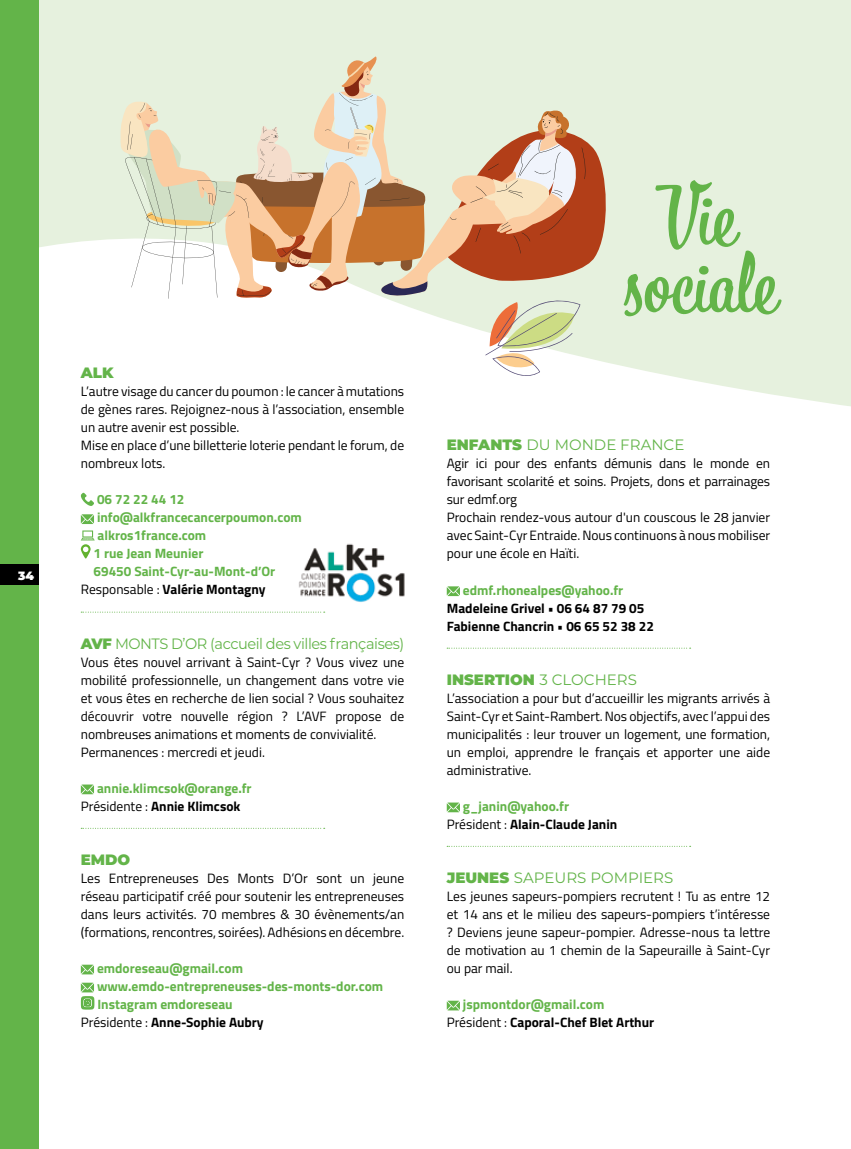
<style>
.page{position:relative;width:851px;height:1149px;background:#fff}
.page>*{position:absolute;margin:0;border:0;box-sizing:border-box;transform-origin:0 0}
.t1{font:82.5px/67.5px "Bistro Script";color:#63b449;text-align:center}
.t2{font:15px "Montserrat";color:#63b449}
.t3{font:15px "Montserrat";letter-spacing:-.03em;color:#63b449}
.t4{font:900 15px "Montserrat";color:#63b449}
.t5{font:13.5px/18px "Titillium Web";color:#000}
.t6{font:700 13.5px/18px "Titillium Web";color:#63b449}
.t7{font:700 13.5px/18px "Titillium Web";color:#000}
.t8{font:900 12px "Montserrat";color:#fff}
.s1{font-weight:400}
.s2{font-weight:900}
.s3{font-weight:400;color:#000}
.s4{color:#000}
.s5{color:#63b449}
</style>
<div class="page">
<svg style="left:38px;top:0;width:812px;height:406px;fill:#e6f1de"></svg>
<div style="left:0;top:0;width:38px;height:1148px;background:#63b449"></div>
<div style="left:0;top:564px;width:38px;height:20px;background:#000"></div>
<svg style="left:446px;top:586px;width:14px;height:10px"></svg>
<svg style="left:447px;top:647px;width:243px;height:1px"></svg>
<svg style="left:446px;top:802px;width:14px;height:10px"></svg>
<svg style="left:447px;top:845px;width:243px;height:1px"></svg>
<svg style="left:446px;top:1000px;width:14px;height:10px"></svg>
<svg style="left:80px;top:492px;width:14px;height:14px"></svg>
<svg style="left:81px;top:514px;width:13px;height:10px"></svg>
<svg style="left:81px;top:530px;width:14px;height:28px"></svg>
<svg style="left:81px;top:611px;width:244px;height:1px"></svg>
<svg style="left:81px;top:784px;width:13px;height:10px"></svg>
<svg style="left:81px;top:827px;width:244px;height:1px"></svg>
<svg style="left:81px;top:964px;width:13px;height:10px"></svg>
<svg style="left:81px;top:982px;width:13px;height:27px"></svg>
<svg style="left:119px;top:56px;width:491px;height:320px"></svg>
<img style="left:298px;top:543px;width:107px;height:59px">
<p class="t8" style="left:18px;top:567px;width:17px">34</p>
<p class="t4" style="left:81px;top:361px;width:34px">ALK</p>
<p class="t5" style="left:81px;top:382px;width:325px">L’autre visage du cancer du poumon : le cancer à mutations de gènes rares. Rejoignez-nous à l’association, ensemble un autre avenir est possible.<br>Mise en place d’une billetterie loterie pendant le forum, de nombreux lots.</p>
<p class="t6" style="left:97px;top:490px;width:89px">06 72 22 44 12</p>
<p class="t6" style="left:97px;top:508px;width:206px">info@alkfrancecancerpoumon.com</p>
<p class="t6" style="left:98px;top:526px;width:110px">alkros1france.com</p>
<p class="t6" style="left:94px;top:544px;width:111px">1 rue Jean Meunier</p>
<p class="t6" style="left:94px;top:562px;width:183px">69450 Saint-Cyr-au-Mont-d’Or</p>
<p class="t7" style="left:81px;top:580px;width:186px"><span class="s1">Responsable :</span> Valérie Montagny</p>
<p class="t3" style="left:81px;top:632px;width:325px"><span class="s2">AVF</span> MONTS D’OR (accueil des villes françaises)</p>
<p class="t5" style="left:81px;top:652px;width:325px">Vous êtes nouvel arrivant à Saint-Cyr ? Vous vivez une mobilité professionnelle, un changement dans votre vie et vous êtes en recherche de lien social ? Vous souhaitez découvrir votre nouvelle région ? L’AVF propose de nombreuses animations et moments de convivialité.<br>Permanences : mercredi et jeudi.</p>
<p class="t6" style="left:81px;top:778px;width:172px;text-indent:16px">annie.klimcsok@orange.fr<br><span class="s3">Présidente :</span> <span class="s4">Annie Klimcsok</span></p>
<p class="t4" style="left:81px;top:847px;width:51px">EMDO</p>
<p class="t5" style="left:81px;top:868px;width:325px;text-align:justify">Les Entrepreneuses Des Monts D’Or sont un jeune réseau participatif créé pour soutenir les entrepreneuses dans leurs activités. 70 membres &amp; 30 évènements/an (formations, rencontres, soirées). Adhésions en décembre.</p>
<p class="t6" style="left:97px;top:958px;width:147px">emdoreseau@gmail.com</p>
<p class="t6" style="left:97px;top:976px;width:287px">www.emdo-entrepreneuses-des-monts-dor.com</p>
<p class="t6" style="left:97px;top:994px;width:137px">Instagram emdoreseau</p>
<p class="t7" style="left:81px;top:1012px;width:184px"><span class="s1">Présidente :</span> Anne-Sophie Aubry</p>
<h1 class="t1" style="left:622px;top:185px;width:155px">Vie sociale</h1>
<p class="t2" style="left:446px;top:434px;width:239px"><span class="s2">ENFANTS</span> DU MONDE FRANCE</p>
<p class="t5" style="left:446px;top:454px;width:325px">Agir ici pour des enfants démunis dans le monde en favorisant scolarité et soins. Projets, dons et parrainages sur edmf.org<br>Prochain rendez-vous autour d'un couscous le 28 janvier avec Saint-Cyr Entraide. Nous continuons à nous mobiliser pour une école en Haïti.</p>
<p class="t6" style="left:463px;top:580px;width:162px">edmf.rhonealpes@yahoo.fr</p>
<p class="t7" style="left:446px;top:598px;width:208px">Madeleine Grivel • 06 64 87 79 05<br>Fabienne Chancrin • 06 65 52 38 22</p>
<p class="t4" style="left:446px;top:667px;width:192px">INSERTION <span class="s1">3 CLOCHERS</span></p>
<p class="t5" style="left:446px;top:688px;width:325px;text-align:justify">L’association a pour but d’accueillir les migrants arrivés à Saint-Cyr et Saint-Rambert. Nos objectifs, avec l’appui des municipalités : leur trouver un logement, une formation, un emploi, apprendre le français et apporter une aide administrative.</p>
<p class="t7" style="left:446px;top:796px;width:172px;text-indent:16px"><span class="s5">g_janin@yahoo.fr<br></span><span class="s1">Président :</span> Alain-Claude Janin</p>
<p class="t2" style="left:446px;top:866px;width:228px"><span class="s2">JEUNES</span> SAPEURS POMPIERS</p>
<p class="t5" style="left:446px;top:886px;width:325px;text-align:justify">Les jeunes sapeurs-pompiers recrutent ! Tu as entre 12 et 14 ans et le milieu des sapeurs-pompiers t’intéresse ? Deviens jeune sapeur-pompier. Adresse-nous ta lettre de motivation au 1 chemin de la Sapeuraille à Saint-Cyr ou par mail.</p>
<p class="t7" style="left:446px;top:994px;width:209px;text-indent:16px"><span class="s5">jspmontdor@gmail.com<br></span><span class="s1">Président :</span> Caporal-Chef Blet Arthur</p>
</div>
